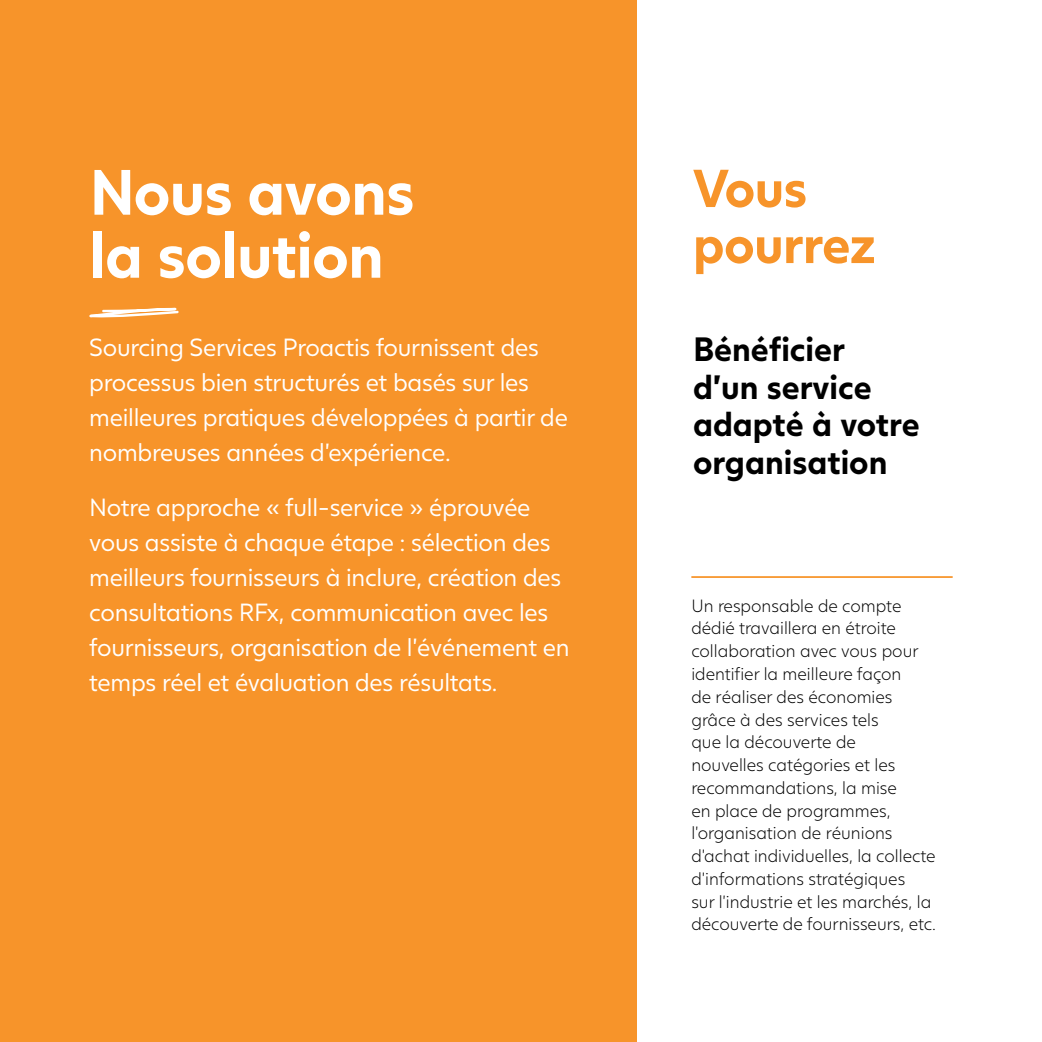
<style>
.page{position:relative;width:1042px;height:1042px;background:#fff}
.page>*{position:absolute;margin:0;border:0;box-sizing:border-box;transform-origin:0 0}
.t1{font:700 63px/63px "Juli Sans";letter-spacing:-.01em;color:#fff}
.t2{font:700 52.5px/56px "Juli Sans";letter-spacing:-.01em;color:#f7942a}
.t3{font:700 33.25px/37.6px "Juli Sans";color:#000}
.t4{font:24.5px/35px "Juli Sans";letter-spacing:-.01em;color:#fff}
.t5{font:300 17.5px/22.8px "Juli Sans";color:#000}
</style>
<div class="page">
<div style="left:0;top:0;width:636px;height:1042px;background:#f7942a"></div>
<hr style="left:691px;top:576px;width:261px;height:2px;background:#f7942a">
<svg style="left:89px;top:308px;width:90px;height:10px"></svg>
<h1 class="t1" style="left:89px;top:153px;width:327px">Nous avons la solution</h1>
<h2 class="t2" style="left:693px;top:154px;width:184px">Vous pourrez</h2>
<p class="t4" style="left:89px;top:328px;width:480px">Sourcing Services Proactis fournissent des processus bien structurés et basés sur les meilleures pratiques développées à partir de nombreuses années d’expérience.</p>
<p class="t4" style="left:89px;top:488px;width:482px">Notre approche « full-service » éprouvée vous assiste à chaque étape : sélection des meilleurs fournisseurs à inclure, création des consultations RFx, communication avec les fournisseurs, organisation de l’événement en temps réel et évaluation des résultats.</p>
<h3 class="t3" style="left:693px;top:326px;width:228px">Bénéficier<br>d’un service adapté à votre organisation</h3>
<p class="t5" style="left:691px;top:593px;width:246px">Un responsable de compte dédié travaillera en étroite collaboration avec vous pour identifier la meilleure façon<br>de réaliser des économies grâce à des services tels<br>que la découverte de<br>nouvelles catégories et les recommandations, la mise<br>en place de programmes, l’organisation de réunions d’achat individuelles, la collecte d’informations stratégiques<br>sur l’industrie et les marchés, la découverte de fournisseurs, etc.</p>
</div>
